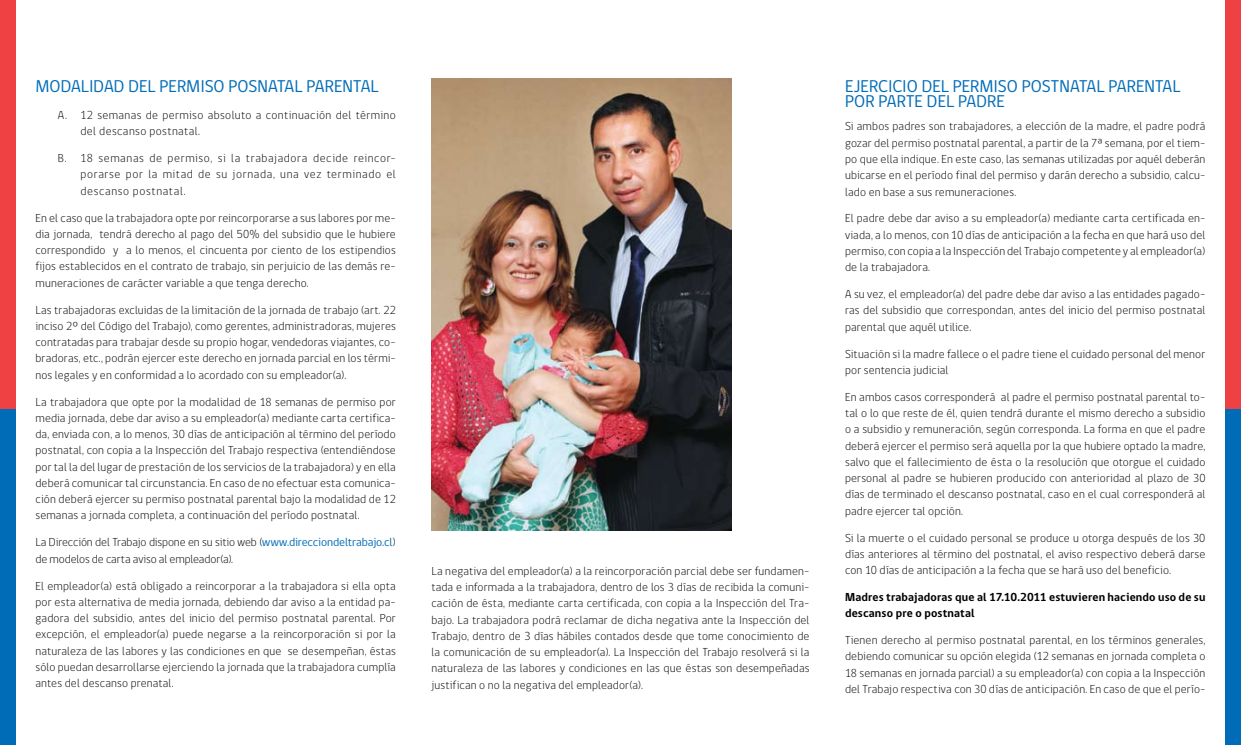
<style>
.page{position:relative;width:1241px;height:745px;background:#fff}
.page>*{position:absolute;margin:0;border:0;box-sizing:border-box;transform-origin:0 0}
.t1{font:17.5px "gob CL";letter-spacing:.005em;color:#006cb7}
.t2{font:300 11.88px/16.2px "gob CL";letter-spacing:.01em;color:#000;text-align:justify}
.t3{font:300 11.88px/16.2px "gob CL";letter-spacing:-.01em;color:#000}
.t4{font:700 11.88px/16.2px "gob CL";letter-spacing:.01em;color:#000}
.t5{font:300 11.88px/16.2px "gob CL";letter-spacing:.03em;color:#000}
.s1{font-weight:400;color:#006cb7}
</style>
<div class="page">
<div style="left:0;top:0;width:16px;height:409px;background:#ef4144"></div>
<div style="left:0;top:409px;width:16px;height:335px;background:#006cb7"></div>
<div style="left:1224px;top:0;width:16px;height:409px;background:#ef4144"></div>
<div style="left:1224px;top:409px;width:16px;height:335px;background:#006cb7"></div>
<img style="left:431px;top:79px;width:300px;height:450px">
<p class="t1" style="left:35px;top:74px;width:25px">MODALIDAD</p>
<p class="t1" style="left:128px;top:74px;width:10px">DEL</p>
<p class="t1" style="left:159px;top:74px;width:20px">PERMISO</p>
<p class="t1" style="left:228px;top:74px;width:20px">POSNATAL</p>
<p class="t1" style="left:306px;top:74px;width:19px">PARENTAL</p>
<p class="t5" style="left:80px;top:107px;width:317px;text-indent:-23px">A. 12 semanas de permiso absoluto a continuación del término del descanso postnatal.</p>
<p class="t2" style="left:80px;top:150px;width:317px;text-indent:-23px">B. 18 semanas de permiso, si la trabajadora decide reincor&shy;porarse por la mitad de su jornada, una vez terminado el descanso postnatal.</p>
<p class="t2" style="left:35px;top:210px;width:362px">En el caso que la trabajadora opte por reincorporarse a sus labores por me&shy;dia jornada, tendrá derecho al pago del 50% del subsidio que le hubiere correspondido y a lo menos, el cincuenta por ciento de los estipendios fijos establecidos en el contrato de trabajo, sin perjuicio de las demás re&shy;muneraciones de carácter variable a que tenga derecho.</p>
<p class="t2" style="left:35px;top:301px;width:362px">Las trabajadoras excluidas de la limitación de la jornada de trabajo (art. 22 inciso 2º del Código del Trabajo), como gerentes, administradoras, mujeres contratadas para trabajar desde su propio hogar, vendedoras viajantes, co&shy;bradoras, etc., podrán ejercer este derecho en jornada parcial en los térmi&shy;nos legales y en conformidad a lo acordado con su empleador(a).</p>
<p class="t2" style="left:35px;top:393px;width:362px">La trabajadora que opte por la modalidad de 18 semanas de permiso por media jornada, debe dar aviso a su empleador(a) mediante carta certifica&shy;da, enviada con, a lo menos, 30 días de anticipación al término del período postnatal, con copia a la Inspección del Trabajo respectiva (entendiéndose por tal la del lugar de prestación de los servicios de la trabajadora) y en ella deberá comunicar tal circunstancia. En caso de no efectuar esta comunica&shy;ción deberá ejercer su permiso postnatal parental bajo la modalidad de 12 semanas a jornada completa, a continuación del período postnatal.</p>
<p class="t3" style="left:35px;top:534px;width:362px">La Dirección del Trabajo dispone en su sitio web (<span class="s1">WWW.DIRECCIONDELTRABAJO.CL</span>) de modelos de carta aviso al empleador(a).</p>
<p class="t2" style="left:35px;top:577px;width:362px">El empleador(a) está obligado a reincorporar a la trabajadora si ella opta por esta alternativa de media jornada, debiendo dar aviso a la entidad pa&shy;gadora del subsidio, antes del inicio del permiso postnatal parental. Por excepción, el empleador(a) puede negarse a la reincorporación si por la naturaleza de las labores y las condiciones en que se desempeñan, éstas sólo puedan desarrollarse ejerciendo la jornada que la trabajadora cumplía antes del descanso prenatal.</p>
<p class="t2" style="left:431px;top:562px;width:379px">La negativa del empleador(a) a la reincorporación parcial debe ser fundamen&shy;tada e informada a la trabajadora, dentro de los 3 días de recibida la comuni&shy;cación de ésta, mediante carta certificada, con copia a la Inspección del Tra&shy;bajo. La trabajadora podrá reclamar de dicha negativa ante la Inspección del Trabajo, dentro de 3 días hábiles contados desde que tome conocimiento de la comunicación de su empleador(a). La Inspección del Trabajo resolverá si la naturaleza de las labores y condiciones en las que éstas son desempeñadas justifican o no la negativa del empleador(a).</p>
<p class="t1" style="left:844px;top:74px;width:18px">EJERCICIO</p>
<p class="t1" style="left:921px;top:74px;width:10px">DEL</p>
<p class="t1" style="left:952px;top:74px;width:10px">PERMISO</p>
<p class="t1" style="left:1021px;top:74px;width:11px">POSTNATAL</p>
<p class="t1" style="left:1108px;top:74px;width:10px">PARENTAL</p>
<p class="t1" style="left:844px;top:89px;width:11px">POR</p>
<p class="t1" style="left:878px;top:89px;width:10px">PARTE</p>
<p class="t1" style="left:926px;top:89px;width:10px">DEL</p>
<p class="t1" style="left:957px;top:89px;width:11px">PADRE</p>
<p class="t2" style="left:844px;top:119px;width:362px">Si ambos padres son trabajadores, a elección de la madre, el padre podrá gozar del permiso postnatal parental, a partir de la 7ª semana, por el tiem&shy;po que ella indique. En este caso, las semanas utilizadas por aquél deberán ubicarse en el período final del permiso y darán derecho a subsidio, calcu&shy;lado en base a sus remuneraciones.</p>
<p class="t2" style="left:844px;top:210px;width:362px">El padre debe dar aviso a su empleador(a) mediante carta certificada en&shy;viada, a lo menos, con 10 días de anticipación a la fecha en que hará uso del permiso, con copia a la Inspección del Trabajo competente y al empleador(a) de la trabajadora.</p>
<p class="t2" style="left:844px;top:286px;width:362px">A su vez, el empleador(a) del padre debe dar aviso a las entidades pagado&shy;ras del subsidio que correspondan, antes del inicio del permiso postnatal parental que aquél utilice.</p>
<p class="t2" style="left:844px;top:345px;width:362px">Situación si la madre fallece o el padre tiene el cuidado personal del menor por sentencia judicial</p>
<p class="t2" style="left:844px;top:388px;width:362px">En ambos casos corresponderá al padre el permiso postnatal parental to&shy;tal o lo que reste de él, quien tendrá durante el mismo derecho a subsidio o a subsidio y remuneración, según corresponda. La forma en que el padre deberá ejercer el permiso será aquella por la que hubiere optado la madre, salvo que el fallecimiento de ésta o la resolución que otorgue el cuidado personal al padre se hubieren producido con anterioridad al plazo de 30 días de terminado el descanso postnatal, caso en el cual corresponderá al padre ejercer tal opción.</p>
<p class="t2" style="left:844px;top:529px;width:362px">Si la muerte o el cuidado personal se produce u otorga después de los 30 días anteriores al término del postnatal, el aviso respectivo deberá darse con 10 días de anticipación a la fecha que se hará uso del beneficio.</p>
<p class="t4" style="left:844px;top:588px;width:362px">Madres trabajadoras que al 17.10.2011 estuvieren haciendo uso de su descanso pre o postnatal</p>
<p class="t2" style="left:844px;top:632px;width:362px">Tienen derecho al permiso postnatal parental, en los términos generales, debiendo comunicar su opción elegida (12 semanas en jornada completa o 18 semanas en jornada parcial) a su empleador(a) con copia a la Inspección del Trabajo respectiva con 30 días de anticipación. En caso de que el perío-</p>
</div>
